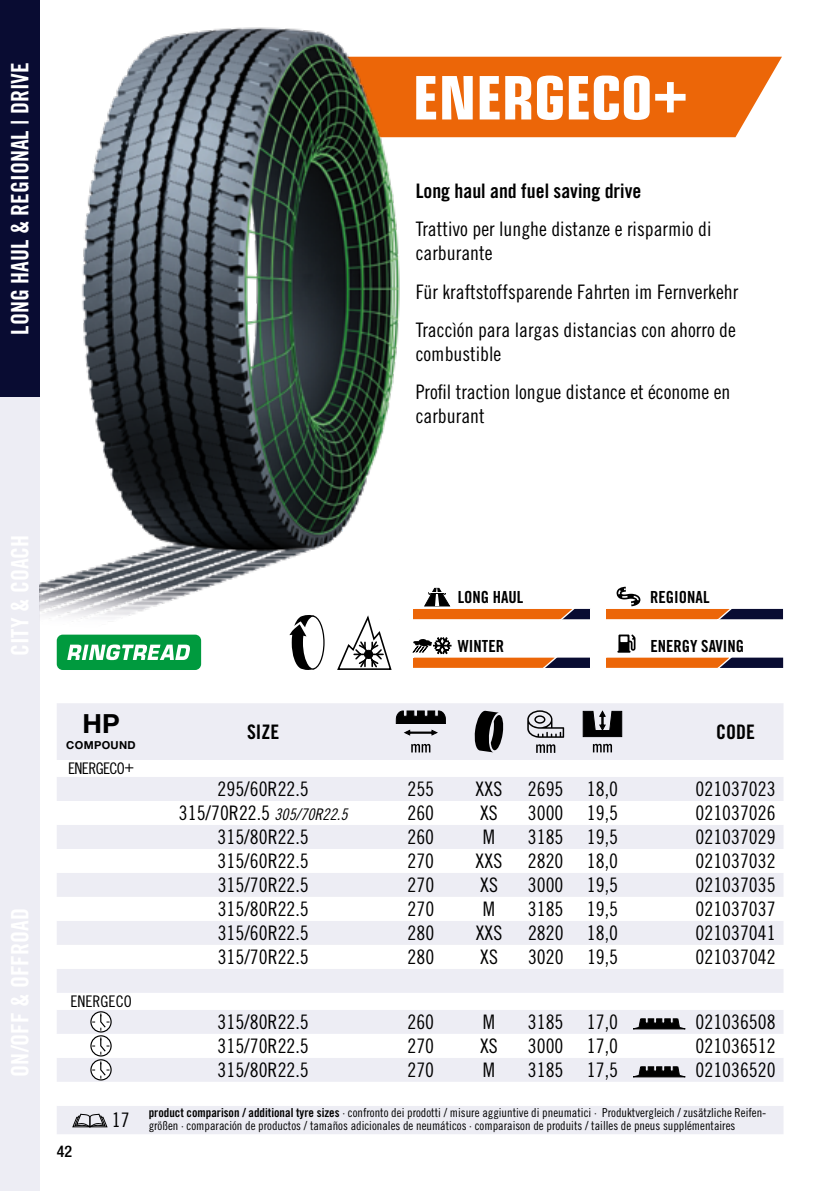
<style>
.page{position:relative;width:840px;height:1191px;background:#fff}
.page>*{position:absolute;margin:0;border:0;box-sizing:border-box;transform-origin:0 0}
.t1{font:700 condensed 60px "Eurostile LT Std";color:#fff}
.t2{font:700 26.4px "Helvetica Neue LT Std";color:#000}
.t3{font:24px "Trade Gothic LT Std Bd Cn 20";color:#fff}
.t4{font:20px/38.2px "Trade Gothic LT Std Cn 18";color:#000}
.t5{font:20px "Trade Gothic LT Std Bd Cn 20";color:#000}
.t6{font:16.6px "Trade Gothic LT Std Bd Cn 20";color:#000}
.t7{font:16px "Trade Gothic LT Std Cn 18";letter-spacing:-.04em;color:#000}
.t8{font:16px "Trade Gothic LT Std Cn 18";color:#000}
.t9{font:500 condensed 16px "Helvetica Neue LT Std";color:#000}
.t10{font:12.4px/12.4px "Trade Gothic LT Std Cn 18";color:#000}
.t11{font:700 11px "Helvetica Neue LT Std";letter-spacing:.03em;color:#000}
.s1{font-family:"Trade Gothic LT Std Cn 18 Obl";font-size:16px}
.s2{font-family:"Trade Gothic LT Std Bd Cn 20"}
</style>
<div class="page">
<div style="left:0;top:397px;width:40px;height:397px;background:#ededf4"></div>
<div style="left:0;top:794px;width:40px;height:397px;background:#ededf4"></div>
<div style="left:0;top:0;width:40px;height:397px;background:#090c32"></div>
<div style="left:404px;top:57px;width:377px;height:80px;background:#ec6608"></div>
<img style="left:40px;top:27px;width:364px;height:632px">
<div style="left:57px;top:634px;width:144px;height:36px;background:#009a3e;border-radius:6px"></div>
<svg style="left:67px;top:644px;width:123px;height:16px"></svg>
<div style="left:57px;top:703px;width:726px;height:431px;background:#ededf4"></div>
<svg style="left:57px;top:760px;width:726px;height:297px"></svg>
<svg style="left:395px;top:710px;width:50px;height:25px"></svg>
<svg style="left:411px;top:744px;width:19px;height:8px"></svg>
<svg style="left:473px;top:710px;width:30px;height:42px"></svg>
<svg style="left:536px;top:744px;width:19px;height:9px"></svg>
<svg style="left:527px;top:710px;width:37px;height:28px"></svg>
<svg style="left:582px;top:710px;width:40px;height:27px"></svg>
<svg style="left:592px;top:744px;width:19px;height:8px"></svg>
<div style="left:90px;top:1011px;width:22px;height:21px;border:1px solid #000;border-radius:50%"></div>
<svg style="left:92px;top:1013px;width:17px;height:17px"></svg>
<svg style="left:632px;top:1018px;width:56px;height:11px"></svg>
<div style="left:90px;top:1035px;width:22px;height:21px;border:1px solid #000;border-radius:50%"></div>
<svg style="left:92px;top:1037px;width:17px;height:17px"></svg>
<div style="left:90px;top:1059px;width:22px;height:21px;border:1px solid #000;border-radius:50%"></div>
<svg style="left:57px;top:1061px;width:726px;height:44px"></svg>
<svg style="left:72px;top:1114px;width:36px;height:15px"></svg>
<svg style="left:289px;top:615px;width:36px;height:55px"></svg>
<svg style="left:336px;top:587px;width:446px;height:83px"></svg>
<p class="t3" style="left:5px;top:334px;width:273px;rotate:-90deg">LONG HAUL &amp; REGIONAL | DRIVE</p>
<h1 class="t1" style="left:412px;top:62px;width:277px">ENERGECO+</h1>
<p class="t5" style="left:415px;top:179px;width:227px">Long haul and fuel saving drive</p>
<p class="t4" style="left:415px;top:217px;width:297px;line-height:24px">Trattivo per lunghe distanze e risparmio di carburante</p>
<p class="t4" style="left:415px;top:272px;width:324px">Für kraftstoffsparende Fahrten im Fernverkehr<br>Traccìón para largas distancias con ahorro de</p>
<p class="t4" style="left:415px;top:334px;width:316px">combustible<br>Profil traction longue distance et économe en</p>
<p class="t4" style="left:415px;top:396px;width:70px">carburant</p>
<p class="t6" style="left:457px;top:587px;width:67px">LONG HAUL</p>
<p class="t6" style="left:650px;top:587px;width:61px">REGIONAL</p>
<p class="t6" style="left:457px;top:636px;width:48px">WINTER</p>
<p class="t6" style="left:650px;top:636px;width:95px">ENERGY SAVING</p>
<h2 class="t2" style="left:82px;top:707px;width:39px">HP</h2>
<p class="t11" style="left:66px;top:738px;width:71px">COMPOUND</p>
<p class="t7" style="left:68px;top:759px;width:67px">ENERGECO+</p>
<p class="t8" style="left:70px;top:992px;width:63px">ENERGECO</p>
<p class="t9" style="left:57px;top:1141px;width:17px">42</p>
<p class="t4" style="left:112px;top:1100px;width:19px">17</p>
<p class="t5" style="left:247px;top:719px;width:34px">SIZE</p>
<p class="t5" style="left:715px;top:719px;width:40px">CODE</p>
<p class="t4" style="left:217px;top:769px;width:93px">295/60R22.5</p>
<p class="t4" style="left:407px;top:769px;width:28px">255</p>
<p class="t4" style="left:475px;top:769px;width:28px">XXS</p>
<p class="t4" style="left:527px;top:769px;width:91px">2695 18,0</p>
<p class="t4" style="left:695px;top:769px;width:81px">021037023</p>
<p class="t4" style="left:179px;top:793px;width:170px">315/70R22.5 <span class="s1">305/70R22.5</span></p>
<p class="t4" style="left:407px;top:793px;width:28px">260</p>
<p class="t4" style="left:480px;top:793px;width:19px">XS</p>
<p class="t4" style="left:527px;top:793px;width:92px">3000 19,5</p>
<p class="t4" style="left:695px;top:793px;width:81px">021037026</p>
<p class="t4" style="left:217px;top:817px;width:93px">315/80R22.5</p>
<p class="t4" style="left:407px;top:817px;width:28px">260</p>
<p class="t4" style="left:482px;top:817px;width:14px">M</p>
<p class="t4" style="left:527px;top:817px;width:91px">3185 19,5</p>
<p class="t4" style="left:695px;top:817px;width:81px">021037029</p>
<p class="t4" style="left:217px;top:841px;width:93px">315/60R22.5</p>
<p class="t4" style="left:407px;top:841px;width:28px">270</p>
<p class="t4" style="left:475px;top:841px;width:28px">XXS</p>
<p class="t4" style="left:527px;top:841px;width:92px">2820 18,0</p>
<p class="t4" style="left:695px;top:841px;width:81px">021037032</p>
<p class="t4" style="left:217px;top:865px;width:93px">315/70R22.5</p>
<p class="t4" style="left:407px;top:865px;width:28px">270</p>
<p class="t4" style="left:480px;top:865px;width:19px">XS</p>
<p class="t4" style="left:527px;top:865px;width:92px">3000 19,5</p>
<p class="t4" style="left:695px;top:865px;width:81px">021037035</p>
<p class="t4" style="left:217px;top:889px;width:93px">315/80R22.5</p>
<p class="t4" style="left:407px;top:889px;width:28px">270</p>
<p class="t4" style="left:482px;top:889px;width:14px">M</p>
<p class="t4" style="left:527px;top:889px;width:91px">3185 19,5</p>
<p class="t4" style="left:695px;top:889px;width:81px">021037037</p>
<p class="t4" style="left:217px;top:913px;width:93px">315/60R22.5</p>
<p class="t4" style="left:407px;top:913px;width:28px">280</p>
<p class="t4" style="left:475px;top:913px;width:28px">XXS</p>
<p class="t4" style="left:527px;top:913px;width:92px">2820 18,0</p>
<p class="t4" style="left:695px;top:913px;width:81px">021037041</p>
<p class="t4" style="left:217px;top:937px;width:93px">315/70R22.5</p>
<p class="t4" style="left:407px;top:937px;width:28px">280</p>
<p class="t4" style="left:480px;top:937px;width:19px">XS</p>
<p class="t4" style="left:527px;top:937px;width:91px">3020 19,5</p>
<p class="t4" style="left:695px;top:937px;width:81px">021037042</p>
<p class="t4" style="left:217px;top:1002px;width:93px">315/80R22.5</p>
<p class="t4" style="left:407px;top:1002px;width:28px">260</p>
<p class="t4" style="left:482px;top:1002px;width:14px">M</p>
<p class="t4" style="left:527px;top:1002px;width:92px">3185 17,0</p>
<p class="t4" style="left:695px;top:1002px;width:81px">021036508</p>
<p class="t4" style="left:217px;top:1026px;width:93px">315/70R22.5</p>
<p class="t4" style="left:407px;top:1026px;width:28px">270</p>
<p class="t4" style="left:480px;top:1026px;width:19px">XS</p>
<p class="t4" style="left:527px;top:1026px;width:91px">3000 17,0</p>
<p class="t4" style="left:695px;top:1026px;width:81px">021036512</p>
<p class="t4" style="left:217px;top:1050px;width:93px">315/80R22.5</p>
<p class="t4" style="left:407px;top:1050px;width:28px">270</p>
<p class="t4" style="left:482px;top:1050px;width:14px">M</p>
<p class="t4" style="left:527px;top:1050px;width:92px">3185 17,5</p>
<p class="t4" style="left:695px;top:1050px;width:81px">021036520</p>
<p class="t10" style="left:149px;top:1106px;width:618px"><span class="s2">product comparison / additional tyre sizes</span> · confronto dei prodotti / misure aggiuntive di pneumatici · Produktvergleich / zusätzliche Reifen&shy;größen · comparación de productos / tamaños adicionales de neumáticos · comparaison de produits / tailles de pneus supplémentaires</p>
</div>
